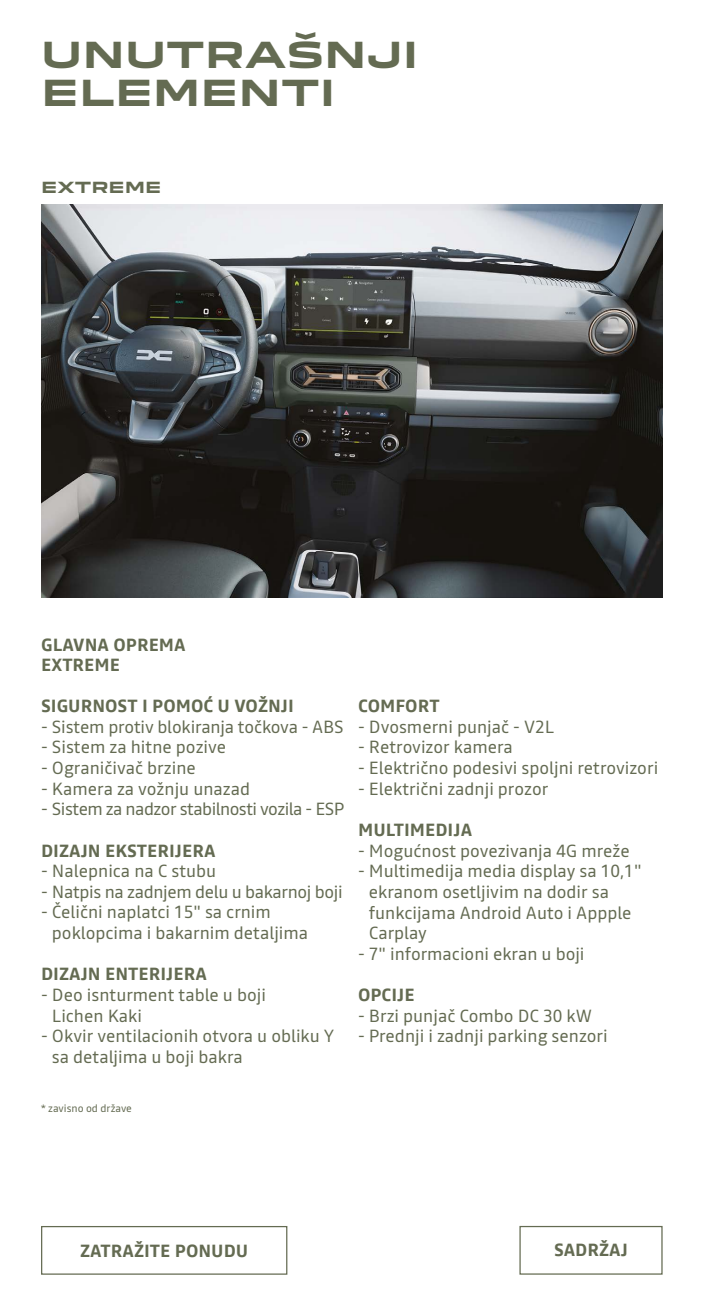
<style>
.page{position:relative;width:704px;height:1316px;background:#fff}
.page>*{position:absolute;margin:0;border:0;box-sizing:border-box;transform-origin:0 0}
.t1{font:700 35px/38.1px "Dacia Block Extended";color:#646b52}
.t2{font:17.5px/20.6px "Read";color:#646b52}
.t3{font:700 17.5px/20.6px "Read";color:#646b52}
.t4{font:17.5px "Read";letter-spacing:-.03em;color:#646b52}
.t5{font:17.5px "Read";letter-spacing:-.02em;color:#646b52}
.t6{font:700 15px "Dacia Block Extended";color:#646b52}
.t7{font:10.62px "Read";color:#646b52}
</style>
<div class="page">
<img style="left:41px;top:204px;width:621px;height:393px">
<div style="left:41px;top:1226px;width:246px;height:48px;border:1px solid #646b52"></div>
<div style="left:519px;top:1226px;width:143px;height:48px;border:1px solid #646b52"></div>
<h1 class="t1" style="left:41px;top:36px;width:378px">UNUTRAŠNJI<br>ELEMENTI</h1>
<p class="t6" style="left:41px;top:179px;width:121px">EXTREME</p>
<p class="t3" style="left:41px;top:634px;width:146px">GLAVNA OPREMA<br>EXTREME</p>
<p class="t3" style="left:41px;top:695px;width:254px">SIGURNOST I POMOĆ U VOŽNJI</p>
<p class="t2" style="left:41px;top:716px;width:304px">- Sistem protiv blokiranja točkova - ABS</p>
<p class="t2" style="left:41px;top:737px;width:186px">- Sistem za hitne pozive</p>
<p class="t2" style="left:41px;top:757px;width:156px">- Ograničivač brzine</p>
<p class="t2" style="left:41px;top:778px;width:210px">- Kamera za vožnju unazad</p>
<p class="t4" style="left:41px;top:797px;width:305px">- Sistem za nadzor stabilnosti vozila - ESP</p>
<p class="t3" style="left:41px;top:840px;width:176px">DIZAJN EKSTERIJERA</p>
<p class="t2" style="left:41px;top:860px;width:177px">- Nalepnica na C stubu</p>
<p class="t5" style="left:41px;top:879px;width:303px">- Natpis na zadnjem delu u bakarnoj boji</p>
<p class="t2" style="left:52px;top:902px;width:257px;text-indent:-11px">- Čelični naplatci 15" sa crnim poklopcima i bakarnim detaljima</p>
<p class="t3" style="left:41px;top:963px;width:167px">DIZAJN ENTERIJERA</p>
<p class="t2" style="left:52px;top:984px;width:215px;text-indent:-11px">- Deo isnturment table u boji<br>Lichen Kaki</p>
<p class="t2" style="left:52px;top:1025px;width:283px;text-indent:-11px">- Okvir ventilacionih otvora u obliku Y sa detaljima u boji bakra</p>
<p class="t7" style="left:41px;top:1100px;width:92px">* zavisno od države</p>
<p class="t3" style="left:358px;top:695px;width:83px">COMFORT</p>
<p class="t2" style="left:358px;top:716px;width:197px">- Dvosmerni punjač - V2L</p>
<p class="t2" style="left:358px;top:737px;width:156px">- Retrovizor kamera</p>
<p class="t2" style="left:358px;top:757px;width:301px">- Električno podesivi spoljni retrovizori</p>
<p class="t2" style="left:358px;top:778px;width:192px">- Električni zadnji prozor</p>
<p class="t3" style="left:358px;top:819px;width:115px">MULTIMEDIJA</p>
<p class="t2" style="left:358px;top:840px;width:273px">- Mogućnost povezivanja 4G mreže</p>
<p class="t2" style="left:368px;top:860px;width:274px;text-indent:-11px">- Multimedija media display sa 10,1" ekranom osetljivim na dodir sa funkcijama Android Auto i Appple<br>Carplay</p>
<p class="t2" style="left:358px;top:943px;width:228px">- 7" informacioni ekran u boji</p>
<p class="t3" style="left:358px;top:984px;width:58px">OPCIJE</p>
<p class="t2" style="left:358px;top:1005px;width:235px">- Brzi punjač Combo DC 30 kW</p>
<p class="t2" style="left:358px;top:1025px;width:251px">- Prednji i zadnji parking senzori</p>
<p class="t3" style="left:80px;top:1240px;width:169px">ZATRAŽITE PONUDU</p>
<p class="t3" style="left:553px;top:1239px;width:75px">SADRŽAJ</p>
</div>
